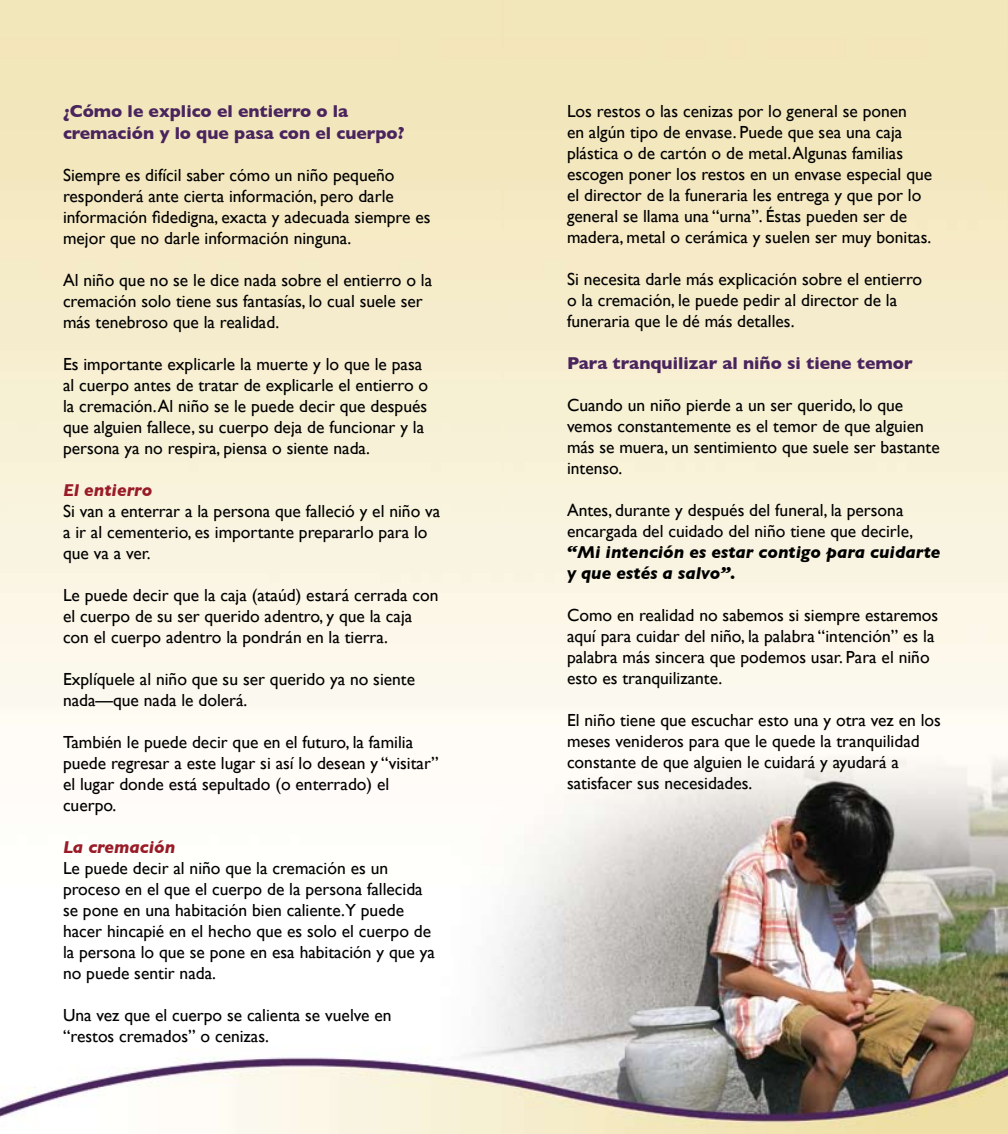
<style>
.page{position:relative;width:1008px;height:1134px;background:#fff}
.page>*{position:absolute;margin:0;border:0;box-sizing:border-box;transform-origin:0 0}
.t1{font:17.5px/21px "Gill Sans";color:#000}
.t2{font:700 17.5px/22.1px "Gill Sans";color:#49245d}
.t3{font:italic 700 17.5px/21px "Gill Sans";color:#000}
.t4{font:italic 700 17.5px "Gill Sans";color:#991b27}
</style>
<div class="page">
<img style="left:0;top:0;width:1008px;height:1134px">
<p class="t2" style="left:63px;top:100px;width:343px">¿Cómo le explico el entierro o la cremación y lo que pasa con el cuerpo?</p>
<p class="t1" style="left:63px;top:164px;width:369px">Siempre es difícil saber cómo un niño pequeño responderá ante cierta información, pero darle información fidedigna, exacta y adecuada siempre es mejor que no darle información ninguna.</p>
<p class="t1" style="left:63px;top:269px;width:371px">Al niño que no se le dice nada sobre el entierro o la cremación solo tiene sus fantasías, lo cual suele ser más tenebroso que la realidad.</p>
<p class="t1" style="left:63px;top:353px;width:367px">Es importante explicarle la muerte y lo que le pasa al cuerpo antes de tratar de explicarle el entierro o la cremación. Al niño se le puede decir que después que alguien fallece, su cuerpo deja de funcionar y la persona ya no respira, piensa o siente nada.</p>
<p class="t4" style="left:63px;top:480px;width:91px">El entierro</p>
<p class="t1" style="left:63px;top:500px;width:379px">Si van a enterrar a la persona que falleció y el niño va a ir al cementerio, es importante prepararlo para lo que va a ver.</p>
<p class="t1" style="left:63px;top:584px;width:377px">Le puede decir que la caja (ataúd) estará cerrada con el cuerpo de su ser querido adentro, y que la caja con el cuerpo adentro la pondrán en la tierra.</p>
<p class="t1" style="left:63px;top:668px;width:354px">Explíquele al niño que su ser querido ya no siente nada—que nada le dolerá.</p>
<p class="t1" style="left:63px;top:731px;width:377px">También le puede decir que en el futuro, la familia puede regresar a este lugar si así lo desean y “visitar” el lugar donde está sepultado (o enterrado) el cuerpo.</p>
<p class="t4" style="left:63px;top:837px;width:114px">La cremación</p>
<p class="t1" style="left:63px;top:857px;width:373px">Le puede decir al niño que la cremación es un proceso en el que el cuerpo de la persona fallecida se pone en una habitación bien caliente.Y puede hacer hincapié en el hecho que es solo el cuerpo de la persona lo que se pone en esa habitación y que ya no puede sentir nada.</p>
<p class="t1" style="left:63px;top:1004px;width:330px">Una vez que el cuerpo se calienta se vuelve en “restos cremados” o cenizas.</p>
<p class="t1" style="left:567px;top:101px;width:367px">Los restos o las cenizas por lo general se ponen<br>en algún tipo de envase. Puede que sea una caja plástica o de cartón o de metal. Algunas familias escogen poner los restos en un envase especial que el director de la funeraria les entrega y que por lo general se llama una “urna”. Éstas pueden ser de madera, metal o cerámica y suelen ser muy bonitas.</p>
<p class="t1" style="left:567px;top:269px;width:357px">Si necesita darle más explicación sobre el entierro o la cremación, le puede pedir al director de la funeraria que le dé más detalles.</p>
<p class="t2" style="left:567px;top:352px;width:347px">Para tranquilizar al niño si tiene temor</p>
<p class="t1" style="left:567px;top:395px;width:374px">Cuando un niño pierde a un ser querido, lo que vemos constantemente es el temor de que alguien más se muera, un sentimiento que suele ser bastante intenso.</p>
<p class="t1" style="left:567px;top:500px;width:348px">Antes, durante y después del funeral, la persona encargada del cuidado del niño tiene que decirle,</p>
<p class="t3" style="left:567px;top:542px;width:375px">“Mi intención es estar contigo para cuidarte y que estés a salvo”.</p>
<p class="t1" style="left:567px;top:605px;width:373px">Como en realidad no sabemos si siempre estaremos aquí para cuidar del niño, la palabra “intención” es la palabra más sincera que podemos usar. Para el niño esto es tranquilizante.</p>
<p class="t1" style="left:567px;top:710px;width:375px">El niño tiene que escuchar esto una y otra vez en los meses venideros para que le quede la tranquilidad constante de que alguien le cuidará y ayudará a satisfacer sus necesidades.</p>
</div>
